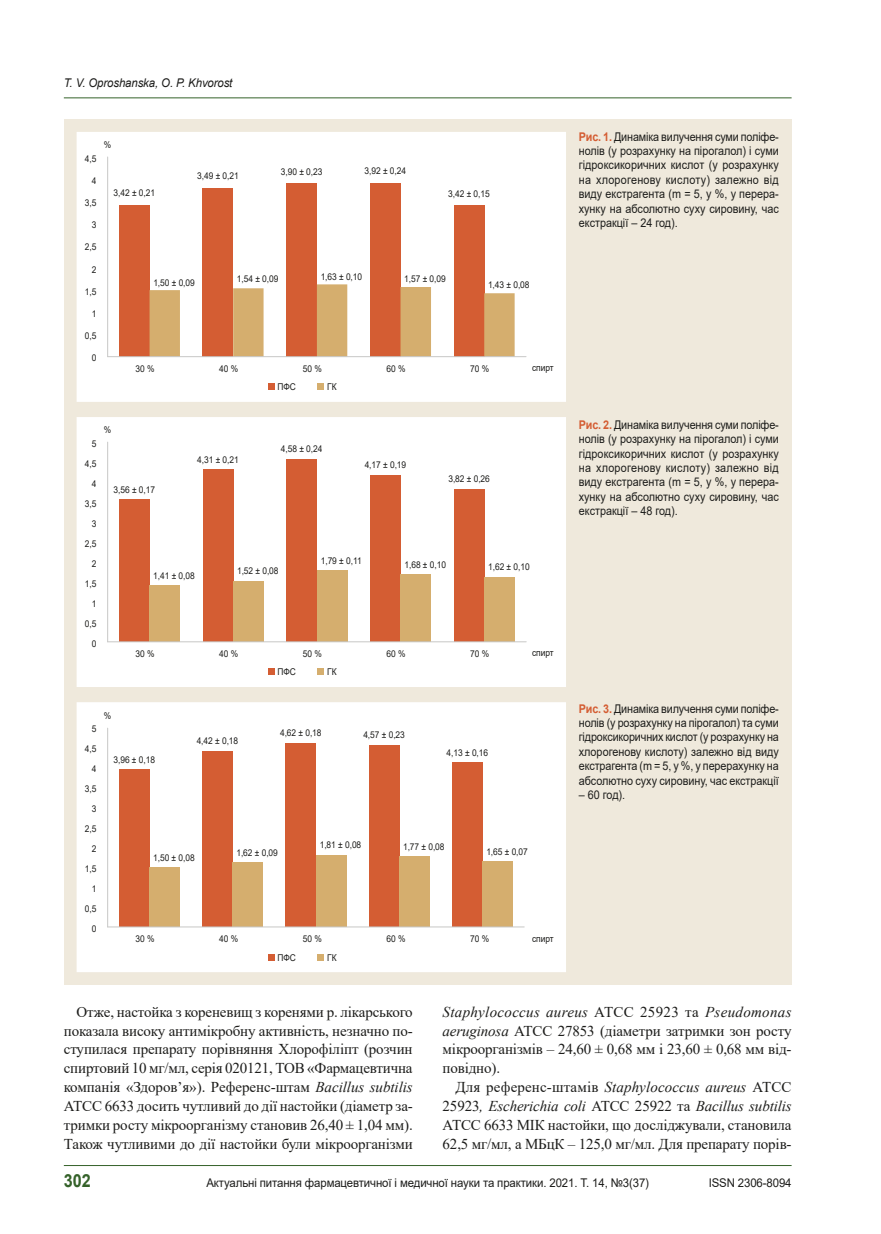
<style>
.page{position:relative;width:881px;height:1234px;background:#fff}
.page>*{position:absolute;margin:0;border:0;box-sizing:border-box;transform-origin:0 0}
.t1{font:700 18px "Arial";color:#35622a;scale:.9 1}
.tecst{font:15px/18.9px "Times New Roman";letter-spacing:-.01em;color:#1d1d1b;text-align:justify}
.примечание{font:12px/14.4px "Arial";color:#1d1d1b;text-align:justify;scale:.9 1}
.примечание-2{font:12px "Arial";color:#1d1d1b;scale:.95 1}
.t2{font:italic 12px "Arial";letter-spacing:-.01em;color:#1d1d1b;scale:.95 1}
.t3{font:9.3px/20px "Arial";letter-spacing:-.005em;color:#1d1d1b;text-align:right;scale:.9 1}
.s1{font-weight:700;color:#d45d33}
.s2{font-style:italic}
</style>
<div class="page">
<hr style="left:64px;top:1164px;width:727px;height:1px;background:#35622a">
<hr style="left:64px;top:97px;width:727px;height:1px;background:#35622a">
<div style="left:64px;top:119px;width:727px;height:865px;background:#efe9dc"></div>
<svg style="left:76px;top:132px;width:490px;height:270px;background:#f3d9cc"></svg>
<svg style="left:76px;top:417px;width:490px;height:270px;background:#f3d9cd"></svg>
<svg style="left:76px;top:702px;width:490px;height:270px;background:#f2d7ca"></svg>
<p class="t2" style="left:64px;top:75px;width:179px">T. V. Oproshanska, O. P. Khvorost</p>
<p class="t3" style="left:85px;top:148px;width:14px">4,5</p>
<p class="t3" style="left:92px;top:171px;width:7px">4</p>
<p class="t3" style="left:85px;top:193px;width:14px">3,5</p>
<p class="t3" style="left:92px;top:215px;width:7px">3</p>
<p class="t3" style="left:85px;top:237px;width:14px">2,5</p>
<p class="t3" style="left:92px;top:259px;width:7px">2</p>
<p class="t3" style="left:85px;top:281px;width:14px">1,5</p>
<p class="t3" style="left:92px;top:303px;width:7px">1</p>
<p class="t3" style="left:85px;top:326px;width:14px">0,5</p>
<p class="t3" style="left:92px;top:348px;width:7px">0</p>
<p class="t3" style="left:104px;top:135px;width:10px">%</p>
<p class="t3" style="left:197px;top:166px;width:48px">3,49 ± 0,21</p>
<p class="t3" style="left:281px;top:162px;width:48px">3,90 ± 0,23</p>
<p class="t3" style="left:364px;top:161px;width:48px">3,92 ± 0,24</p>
<p class="t3" style="left:113px;top:182px;width:48px">3,42 ± 0,21</p>
<p class="t3" style="left:448px;top:184px;width:48px">3,42 ± 0,15</p>
<p class="t3" style="left:153px;top:273px;width:48px">1,50 ± 0,09</p>
<p class="t3" style="left:237px;top:269px;width:48px">1,54 ± 0,09</p>
<p class="t3" style="left:320px;top:266px;width:48px">1,63 ± 0,10</p>
<p class="t3" style="left:404px;top:269px;width:48px">1,57 ± 0,09</p>
<p class="t3" style="left:488px;top:275px;width:48px">1,43 ± 0,08</p>
<p class="t3" style="left:135px;top:358px;width:23px">30 %</p>
<p class="t3" style="left:219px;top:358px;width:23px">40 %</p>
<p class="t3" style="left:303px;top:358px;width:23px">50 %</p>
<p class="t3" style="left:386px;top:358px;width:23px">60 %</p>
<p class="t3" style="left:470px;top:358px;width:23px">70 %</p>
<p class="t3" style="left:277px;top:377px;width:22px">ПФС</p>
<p class="t3" style="left:327px;top:377px;width:12px">ГК</p>
<p class="t3" style="left:532px;top:358px;width:25px">спирт</p>
<p class="t3" style="left:85px;top:433px;width:14px">5<br>4,5</p>
<p class="t3" style="left:92px;top:473px;width:7px">4</p>
<p class="t3" style="left:85px;top:493px;width:14px">3,5</p>
<p class="t3" style="left:92px;top:513px;width:7px">3</p>
<p class="t3" style="left:85px;top:533px;width:14px">2,5</p>
<p class="t3" style="left:92px;top:553px;width:7px">2</p>
<p class="t3" style="left:85px;top:573px;width:14px">1,5</p>
<p class="t3" style="left:92px;top:593px;width:7px">1</p>
<p class="t3" style="left:85px;top:613px;width:14px">0,5</p>
<p class="t3" style="left:92px;top:633px;width:7px">0</p>
<p class="t3" style="left:104px;top:420px;width:10px">%</p>
<p class="t3" style="left:113px;top:479px;width:48px">3,56 ± 0,17</p>
<p class="t3" style="left:197px;top:449px;width:48px">4,31 ± 0,21</p>
<p class="t3" style="left:281px;top:438px;width:48px">4,58 ± 0,24</p>
<p class="t3" style="left:364px;top:455px;width:48px">4,17 ± 0,19</p>
<p class="t3" style="left:448px;top:469px;width:48px">3,82 ± 0,26</p>
<p class="t3" style="left:153px;top:565px;width:48px">1,41 ± 0,08</p>
<p class="t3" style="left:237px;top:561px;width:48px">1,52 ± 0,08</p>
<p class="t3" style="left:320px;top:550px;width:47px">1,79 ± 0,11</p>
<p class="t3" style="left:404px;top:554px;width:48px">1,68 ± 0,10</p>
<p class="t3" style="left:488px;top:557px;width:48px">1,62 ± 0,10</p>
<p class="t3" style="left:135px;top:643px;width:23px">30 %</p>
<p class="t3" style="left:219px;top:643px;width:23px">40 %</p>
<p class="t3" style="left:303px;top:643px;width:23px">50 %</p>
<p class="t3" style="left:386px;top:643px;width:23px">60 %</p>
<p class="t3" style="left:470px;top:643px;width:23px">70 %</p>
<p class="t3" style="left:277px;top:662px;width:22px">ПФС</p>
<p class="t3" style="left:327px;top:662px;width:12px">ГК</p>
<p class="t3" style="left:532px;top:643px;width:25px">спирт</p>
<p class="t3" style="left:85px;top:718px;width:14px">5<br>4,5</p>
<p class="t3" style="left:92px;top:758px;width:7px">4</p>
<p class="t3" style="left:85px;top:778px;width:14px">3,5</p>
<p class="t3" style="left:92px;top:798px;width:7px">3</p>
<p class="t3" style="left:85px;top:818px;width:14px">2,5</p>
<p class="t3" style="left:92px;top:838px;width:7px">2</p>
<p class="t3" style="left:85px;top:858px;width:14px">1,5</p>
<p class="t3" style="left:92px;top:878px;width:7px">1</p>
<p class="t3" style="left:85px;top:898px;width:14px">0,5</p>
<p class="t3" style="left:92px;top:918px;width:7px">0</p>
<p class="t3" style="left:104px;top:705px;width:10px">%</p>
<p class="t3" style="left:113px;top:749px;width:48px">3,96 ± 0,18</p>
<p class="t3" style="left:197px;top:731px;width:48px">4,42 ± 0,18</p>
<p class="t3" style="left:280px;top:723px;width:48px">4,62 ± 0,18</p>
<p class="t3" style="left:363px;top:725px;width:48px">4,57 ± 0,23</p>
<p class="t3" style="left:446px;top:742px;width:48px">4,13 ± 0,16</p>
<p class="t3" style="left:153px;top:847px;width:48px">1,50 ± 0,08</p>
<p class="t3" style="left:236px;top:842px;width:48px">1,62 ± 0,09</p>
<p class="t3" style="left:319px;top:834px;width:48px">1,81 ± 0,08</p>
<p class="t3" style="left:403px;top:836px;width:48px">1,77 ± 0,08</p>
<p class="t3" style="left:486px;top:841px;width:48px">1,65 ± 0,07</p>
<p class="t3" style="left:135px;top:928px;width:23px">30 %</p>
<p class="t3" style="left:219px;top:928px;width:23px">40 %</p>
<p class="t3" style="left:303px;top:928px;width:23px">50 %</p>
<p class="t3" style="left:386px;top:928px;width:23px">60 %</p>
<p class="t3" style="left:470px;top:928px;width:23px">70 %</p>
<p class="t3" style="left:277px;top:946px;width:22px">ПФС</p>
<p class="t3" style="left:327px;top:946px;width:12px">ГК</p>
<p class="t3" style="left:532px;top:928px;width:25px">спирт</p>
<p class="примечание" style="left:578px;top:129px;width:224px"><span class="s1">Рис. 1.</span> Динаміка вилучення суми поліфе&shy;нолів (у розрахунку на пірогалол) і суми гідроксикоричних кислот (у розрахунку на хлорогенову кислоту) залежно від виду екстрагента (m = 5, у %, у перера&shy;хунку на абсолютно суху сировину, час екстракції – 24 год).</p>
<p class="примечание" style="left:578px;top:417px;width:224px"><span class="s1">Рис. 2.</span> Динаміка вилучення суми поліфе&shy;нолів (у розрахунку на пірогалол) і суми гідроксикоричних кислот (у розрахунку на хлорогенову кислоту) залежно від виду екстрагента (m = 5, у %, у перера&shy;хунку на абсолютно суху сировину, час екстракції – 48 год).</p>
<p class="примечание" style="left:578px;top:701px;width:224px"><span class="s1">Рис. 3.</span> Динаміка вилучення суми поліфе&shy;нолів (у розрахунку на пірогалол) та суми гідроксикоричних кислот (у розрахунку на хлорогенову кислоту) залежно від виду екстрагента (m = 5, у %, у перерахунку на абсолютно суху сировину, час екстракції</p>
<p class="примечание" style="left:578px;top:787px;width:53px">– 60 год).</p>
<p class="tecst" style="left:64px;top:1001px;width:350px;text-indent:13px">Отже, настойка з кореневищ з коренями р. лікарського показала високу антимікробну активність, незначно по&shy;ступилася препарату порівняння Хлорофіліпт (розчин спиртовий 10 мг/мл, серія 020121, ТОВ «Фармацевтична компанія «Здоров’я»). Референс-штам <span class="s2">Bacillus subtilis </span>АТСС 6633 досить чутливий до дії настойки (діаметр за&shy;тримки росту мікроорганізму становив 26,40 ± 1,04 мм).<br>Також чутливими до дії настойки були мікроорганізми</p>
<p class="tecst" style="left:442px;top:1001px;width:350px"><span class="s2">Staphylococcus aureus</span> АТСС 25923 та <span class="s2">Pseudomonas aeruginosa</span> АТСС 27853 (діаметри затримки зон росту мікроорганізмів – 24,60 ± 0,68 мм і 23,60 ± 0,68 мм від&shy;повідно).</p>
<p class="tecst" style="left:442px;top:1076px;width:350px;text-indent:13px">Для референс-штамів <span class="s2">Staphylococcus aureus</span> АТСС 25923<span class="s2">, Escherichia coli</span> АТСС 25922 та <span class="s2">Bacillus subtilis </span>АТСС 6633 МІК настойки, що досліджували, становила 62,5 мг/мл, а МБцК – 125,0 мг/мл. Для препарату порів-</p>
<p class="t1" style="left:64px;top:1167px;width:32px">302</p>
<p class="примечание-2" style="left:206px;top:1174px;width:467px">Актуальні питання фармацевтичної і медичної науки та практики. 2021. Т. 14, №3(37)</p>
<p class="примечание-2" style="left:708px;top:1174px;width:89px">ISSN 2306-8094</p>
</div>
